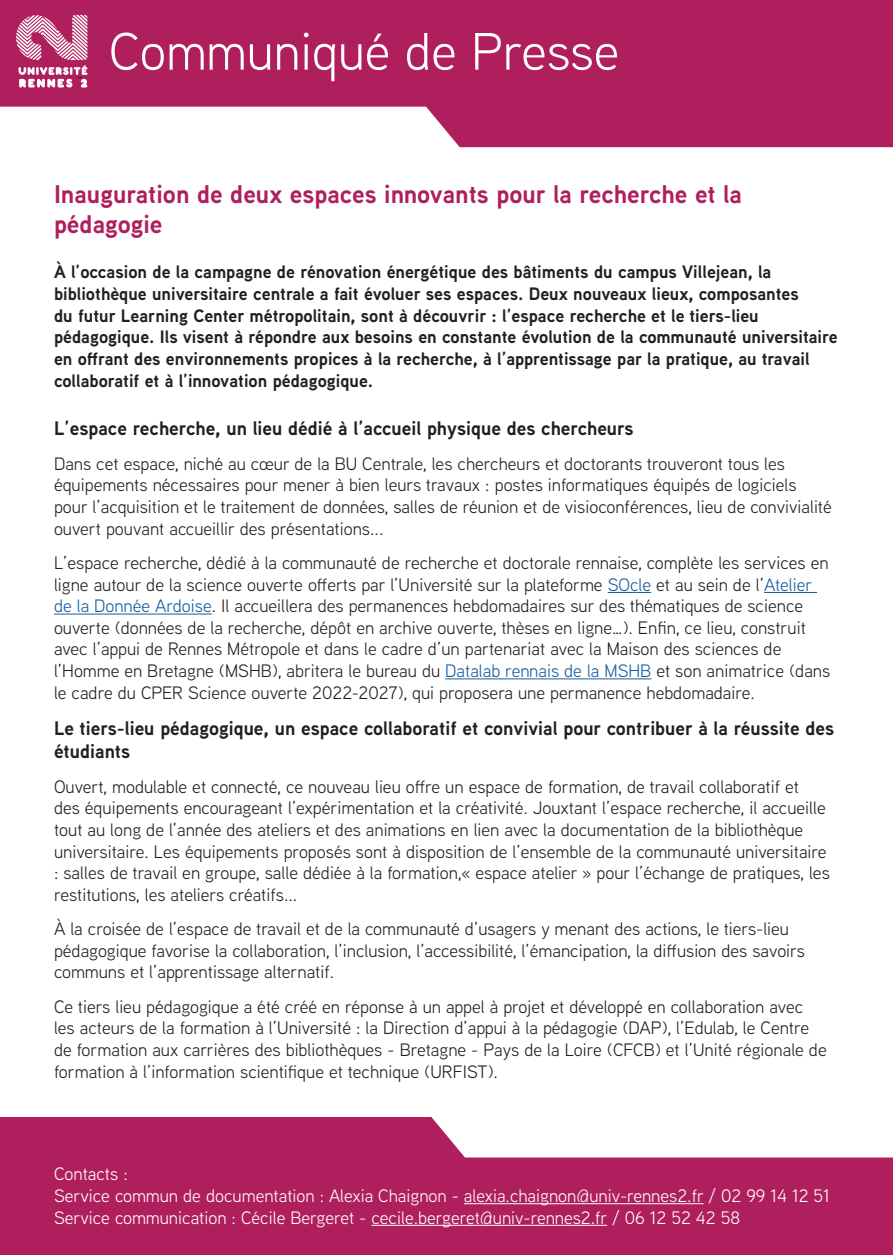
<style>
.page{position:relative;width:893px;height:1255px;background:#fff}
.page>*{position:absolute;margin:0;border:0;box-sizing:border-box;transform-origin:0 0}
.t1{font:52.5px "Aaux Next";color:#fff}
.t2{font:700 25.5px/30.6px "Aaux Next";color:#b01f5d}
.t3{font:700 19.5px/23.4px "Aaux Next";color:#231f20}
.t4{font:18px/21.6px "Aaux Next";color:#231f20}
.t5{font:700 18px/21.6px "Aaux Next";color:#231f20}
.t6{font:18px/21.6px "Aaux Next";color:#fff}
.s1{color:#175d9e}
</style>
<div class="page">
<svg style="left:0;top:0;width:893px;height:147px;background:#bb3e73"></svg>
<svg style="left:0;top:1117px;width:893px;height:137px;background:#bb4075"></svg>
<svg style="left:16px;top:15px;width:71px;height:72px"></svg>
<hr style="left:464px;top:1203px;width:240px;height:1px;background:#fff">
<hr style="left:371px;top:1224px;width:236px;height:1px;background:#fff">
<hr style="left:608px;top:592px;width:43px;height:1px;background:#175d9e">
<hr style="left:764px;top:592px;width:53px;height:1px;background:#175d9e">
<hr style="left:54px;top:613px;width:158px;height:1px;background:#175d9e">
<hr style="left:445px;top:678px;width:206px;height:1px;background:#175d9e">
<h1 class="t1" style="left:109px;top:16px;width:512px">Communiqué de Presse</h1>
<h2 class="t2" style="left:54px;top:178px;width:690px">Inauguration de deux espaces innovants pour la recherche et la pédagogie</h2>
<p class="t5" style="left:54px;top:261px;width:785px">À l’occasion de la campagne de rénovation énergétique des bâtiments du campus Villejean, la bibliothèque universitaire centrale a fait évoluer ses espaces. Deux nouveaux lieux, composantes<br>du futur Learning Center métropolitain, sont à découvrir : l’espace recherche et le tiers-lieu pédagogique. Ils visent à répondre aux besoins en constante évolution de la communauté universitaire en offrant des environnements propices à la recherche, à l’apprentissage par la pratique, au travail collaboratif et à l’innovation pédagogique.</p>
<p class="t3" style="left:54px;top:416px;width:581px">L’espace recherche, un lieu dédié à l’accueil physique des chercheurs</p>
<p class="t4" style="left:54px;top:452px;width:779px">Dans cet espace, niché au cœur de la BU Centrale, les chercheurs et doctorants trouveront tous les équipements nécessaires pour mener à bien leurs travaux : postes informatiques équipés de logiciels pour l’acquisition et le traitement de données, salles de réunion et de visioconférences, lieu de convivialité ouvert pouvant accueillir des présentations...</p>
<p class="t4" style="left:54px;top:551px;width:778px">L’espace recherche, dédié à la communauté de recherche et doctorale rennaise, complète les services en ligne autour de la science ouverte offerts par l’Université sur la plateforme <span class="s1">SOcle</span> et au sein de l’<span class="s1">Atelier de la Donnée Ardoise</span>. Il accueillera des permanences hebdomadaires sur des thématiques de science ouverte (données de la recherche, dépôt en archive ouverte, thèses en ligne…). Enfin, ce lieu, construit avec l’appui de Rennes Métropole et dans le cadre d’un partenariat avec la Maison des sciences de l’Homme en Bretagne (MSHB), abritera le bureau du <span class="s1">Datalab rennais de la MSHB</span> et son animatrice (dans le cadre du CPER Science ouverte 2022-2027), qui proposera une permanence hebdomadaire.</p>
<p class="t3" style="left:54px;top:716px;width:782px">Le tiers-lieu pédagogique, un espace collaboratif et convivial pour contribuer à la réussite des étudiants</p>
<p class="t4" style="left:54px;top:775px;width:777px">Ouvert, modulable et connecté, ce nouveau lieu offre un espace de formation, de travail collaboratif et<br>des équipements encourageant l’expérimentation et la créativité. Jouxtant l’espace recherche, il accueille tout au long de l’année des ateliers et des animations en lien avec la documentation de la bibliothèque universitaire. Les équipements proposés sont à disposition de l’ensemble de la communauté universitaire : salles de travail en groupe, salle dédiée à la formation,« espace atelier » pour l’échange de pratiques, les restitutions, les ateliers créatifs...</p>
<p class="t4" style="left:54px;top:917px;width:752px">À la croisée de l’espace de travail et de la communauté d’usagers y menant des actions, le tiers-lieu pédagogique favorise la collaboration, l’inclusion, l’accessibilité, l’émancipation, la diffusion des savoirs communs et l’apprentissage alternatif.</p>
<p class="t4" style="left:54px;top:994px;width:774px">Ce tiers lieu pédagogique a été créé en réponse à un appel à projet et développé en collaboration avec les acteurs de la formation à l’Université : la Direction d’appui à la pédagogie (DAP), l’Edulab, le Centre de formation aux carrières des bibliothèques - Bretagne - Pays de la Loire (CFCB) et l’Unité régionale de formation à l’information scientifique et technique (URFIST).</p>
<p class="t6" style="left:54px;top:1162px;width:777px">Contacts :<br>Service commun de documentation : Alexia Chaignon - alexia.chaignon@univ-rennes2.fr / 02 99 14 12 51<br>Service communication : Cécile Bergeret - cecile.bergeret@univ-rennes2.fr / 06 12 52 42 58</p>
</div>
